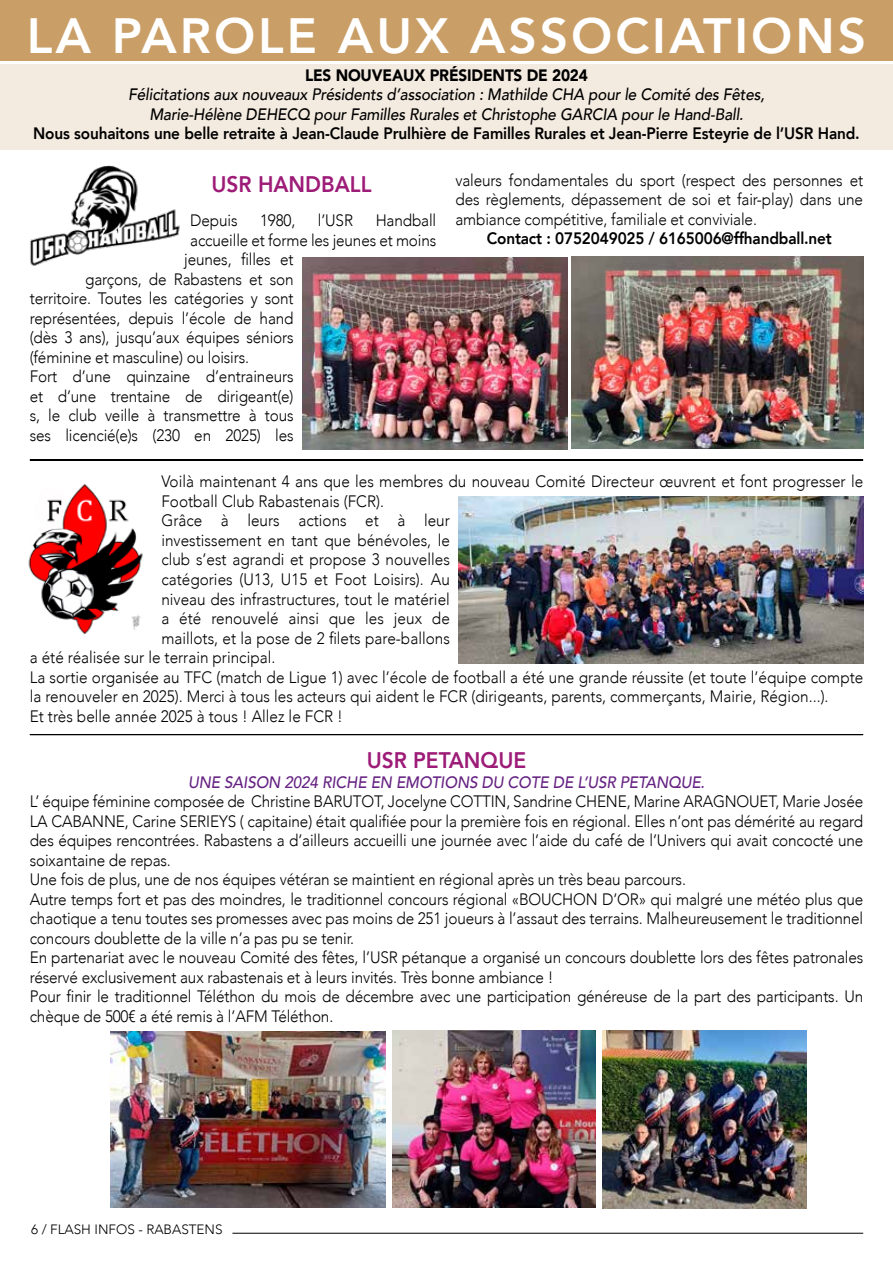
<style>
.page{position:relative;width:893px;height:1263px;background:#fff}
.page>*{position:absolute;margin:0;border:0;box-sizing:border-box;transform-origin:0 0}
.t1{font:800 49.5px "Avenir";letter-spacing:.06em;color:#fff}
.t2{font:800 22.5px "Avenir";color:#9d1c78;scale:.93 1}
.t3{font:300 16.5px/19.5px "Avenir";letter-spacing:-.01em;color:#000;text-align:justify;scale:.93 1}
.t4{font:italic 500 16.5px/19.5px "Avenir";letter-spacing:-.01em;color:#000;text-align:center;scale:.93 1}
.t5{font:800 16.5px "Avenir";letter-spacing:-.01em;color:#000;scale:.93 1}
.t6{font:italic 500 16.5px "Avenir";letter-spacing:-.01em;color:#662383;scale:.93 1}
.t7{font:900 16.5px "Avenir";letter-spacing:-.01em;color:#000;scale:.93 1}
.t8{font:300 13.5px "Avenir";color:#000}
</style>
<div class="page">
<hr style="left:232px;top:1233px;width:631px;height:1px;background:#000">
<div style="left:0;top:64px;width:893px;height:85px;background:#f4ebe0"></div>
<svg style="left:30px;top:459px;width:833px;height:1px"></svg>
<svg style="left:30px;top:734px;width:833px;height:1px"></svg>
<img style="left:28px;top:483px;width:115px;height:151px">
<img style="left:30px;top:165px;width:150px;height:101px">
<div style="left:0;top:0;width:893px;height:61px;background:#ca9e67"></div>
<img style="left:302px;top:257px;width:265px;height:193px">
<img style="left:571px;top:257px;width:292px;height:191px">
<img style="left:459px;top:496px;width:404px;height:168px">
<img style="left:392px;top:1031px;width:203px;height:177px">
<img style="left:111px;top:1031px;width:274px;height:177px">
<img style="left:602px;top:1030px;width:204px;height:178px">
<h1 class="t1" style="left:27px;top:-3px;width:841px">LA PAROLE AUX ASSOCIATIONS</h1>
<p class="t7" style="left:305px;top:61px;width:306px">LES NOUVEAUX PRÉSIDENTS DE 2024</p>
<p class="t4" style="left:128px;top:85px;width:686px">Félicitations aux nouveaux Présidents d’association : Mathilde CHA pour le Comité des Fêtes,<br>Marie-Hélène DEHECQ pour Familles Rurales et Christophe GARCIA pour le Hand-Ball.</p>
<p class="t5" style="left:33px;top:121px;width:890px">Nous souhaitons une belle retraite à Jean-Claude Prulhière de Familles Rurales et Jean-Pierre Esteyrie de l’USR Hand.</p>
<h2 class="t2" style="left:211px;top:166px;width:174px">USR HANDBALL</h2>
<p class="t3" style="left:190px;top:211px;width:52px">Depuis</p>
<p class="t3" style="left:260px;top:211px;width:39px">1980,</p>
<p class="t3" style="left:318px;top:211px;width:39px">l’USR</p>
<p class="t3" style="left:376px;top:211px;width:67px">Handball</p>
<p class="t3" style="left:190px;top:230px;width:266px">accueille et forme les jeunes et moins</p>
<p class="t3" style="left:184px;top:250px;width:119px">jeunes, filles et</p>
<p class="t3" style="left:85px;top:269px;width:226px">garçons, de Rabastens et son</p>
<p class="t3" style="left:30px;top:289px;width:285px">territoire. Toutes les catégories y sont</p>
<p class="t3" style="left:30px;top:308px;width:285px">représentées, depuis l’école de hand</p>
<p class="t3" style="left:30px;top:328px;width:285px">(dès 3 ans), jusqu’aux équipes séniors</p>
<p class="t3" style="left:30px;top:347px;width:237px">(féminine et masculine) ou loisirs.</p>
<p class="t3" style="left:30px;top:367px;width:285px">Fort d’une quinzaine d’entraineurs</p>
<p class="t3" style="left:30px;top:386px;width:285px">et d’une trentaine de dirigeant(e)</p>
<p class="t3" style="left:30px;top:406px;width:285px">s, le club veille à transmettre à tous</p>
<p class="t3" style="left:30px;top:425px;width:285px">ses licencié(e)s (230 en 2025) les</p>
<p class="t3" style="left:455px;top:170px;width:440px">valeurs fondamentales du sport (respect des personnes et des règlements, dépassement de soi et fair-play) dans une ambiance compétitive, familiale et conviviale.</p>
<p class="t5" style="left:487px;top:225px;width:372px">Contact : 0752049025 / 6165006@ffhandball.net</p>
<p class="t3" style="left:161px;top:472px;width:756px">Voilà maintenant 4 ans que les membres du nouveau Comité Directeur œuvrent et font progresser le</p>
<p class="t3" style="left:161px;top:491px;width:241px">Football Club Rabastenais (FCR).</p>
<p class="t3" style="left:161px;top:511px;width:312px">Grâce à leurs actions et à leur</p>
<p class="t3" style="left:161px;top:531px;width:312px">investissement en tant que bénévoles, le</p>
<p class="t3" style="left:161px;top:550px;width:312px">club s’est agrandi et propose 3 nouvelles</p>
<p class="t3" style="left:161px;top:570px;width:312px">catégories (U13, U15 et Foot Loisirs). Au</p>
<p class="t3" style="left:161px;top:589px;width:312px">niveau des infrastructures, tout le matériel</p>
<p class="t3" style="left:161px;top:609px;width:312px">a été renouvelé ainsi que les jeux de</p>
<p class="t3" style="left:161px;top:628px;width:312px">maillots, et la pose de 2 filets pare-ballons</p>
<p class="t3" style="left:30px;top:648px;width:266px">a été réalisée sur le terrain principal.</p>
<p class="t3" style="left:30px;top:667px;width:898px">La sortie organisée au TFC (match de Ligue 1) avec l’école de football a été une grande réussite (et toute l’équipe compte</p>
<p class="t3" style="left:30px;top:687px;width:860px">la renouveler en 2025). Merci à tous les acteurs qui aident le FCR (dirigeants, parents, commerçants, Mairie, Région...).</p>
<p class="t3" style="left:30px;top:706px;width:338px">Et très belle année 2025 à tous ! Allez le FCR !</p>
<h2 class="t2" style="left:367px;top:743px;width:173px">USR PETANQUE</h2>
<p class="t6" style="left:188px;top:772px;width:557px">UNE SAISON 2024 RICHE EN EMOTIONS DU COTE DE L’USR PETANQUE.</p>
<p class="t3" style="left:30px;top:792px;width:898px;text-align:left">L’ équipe féminine composée de Christine BARUTOT, Jocelyne COTTIN, Sandrine CHENE, Marine ARAGNOUET, Marie Josée LA CABANNE, Carine SERIEYS ( capitaine) était qualifiée pour la première fois en régional. Elles n’ont pas démérité au regard des équipes rencontrées. Rabastens a d’ailleurs accueilli une journée avec l’aide du café de l’Univers qui avait concocté une soixantaine de repas.<br>Une fois de plus, une de nos équipes vétéran se maintient en régional après un très beau parcours.<br>Autre temps fort et pas des moindres, le traditionnel concours régional «BOUCHON D’OR» qui malgré une météo plus que chaotique a tenu toutes ses promesses avec pas moins de 251 joueurs à l’assaut des terrains. Malheureusement le traditionnel concours doublette de la ville n’a pas pu se tenir.<br>En partenariat avec le nouveau Comité des fêtes, l’USR pétanque a organisé un concours doublette lors des fêtes patronales réservé exclusivement aux rabastenais et à leurs invités. Très bonne ambiance !<br>Pour finir le traditionnel Téléthon du mois de décembre avec une participation généreuse de la part des participants. Un chèque de 500€ a été remis à l’AFM Téléthon.</p>
<p class="t8" style="left:31px;top:1221px;width:193px">6 / FLASH INFOS - RABASTENS</p>
</div>
